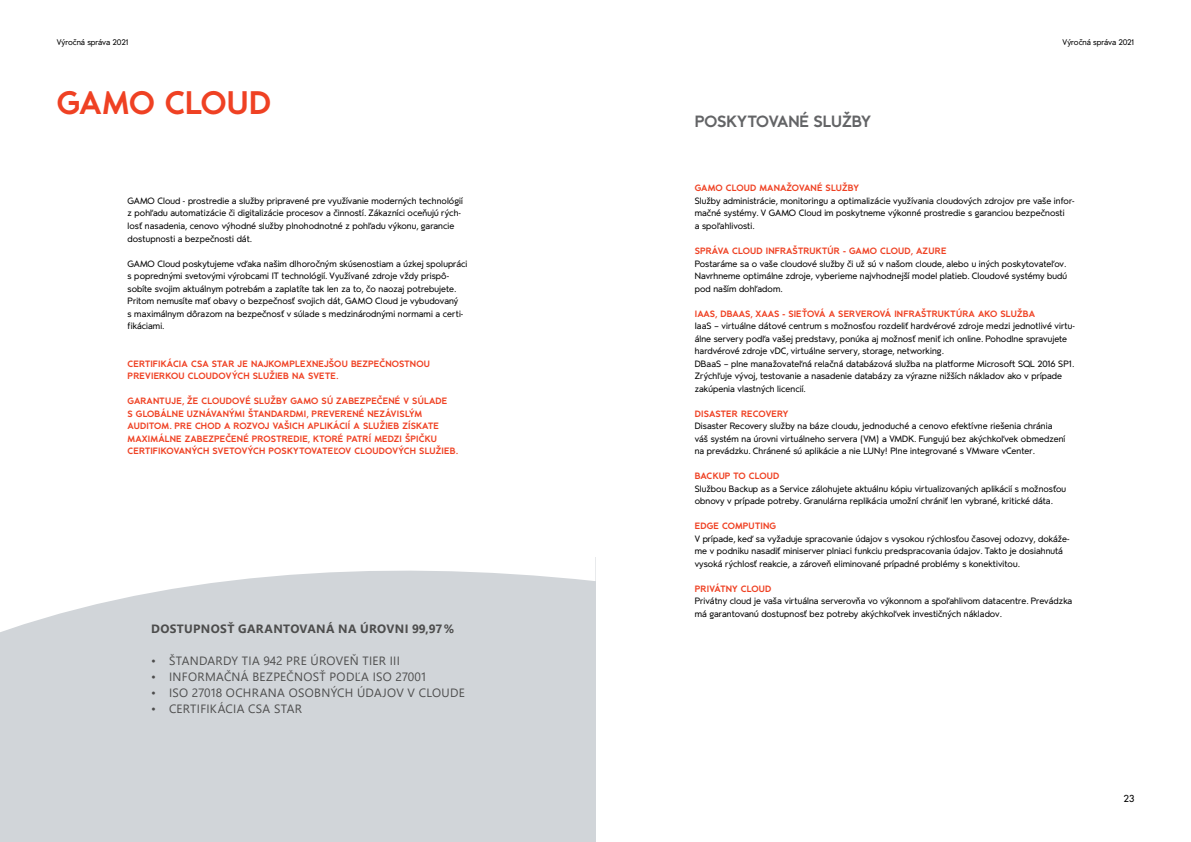
<style>
.page{position:relative;width:1191px;height:842px;background:#fff}
.page>*{position:absolute;margin:0;border:0;box-sizing:border-box;transform-origin:0 0}
.t1{font:32px "OC Format Sans Bd";color:#ef4123}
.t2{font:16px "OC Format Sans Bd";color:#636466}
.t3{font:12px "Segoe UI";letter-spacing:.025em;color:#4d4d4d}
.t4{font:700 12px "Segoe UI";letter-spacing:.03em;color:#4d4d4d}
.t5{font:10px "OC Format Sans Rg";color:#000}
.t6{font:9px/12.5px "OC Format Sans Rg";letter-spacing:.01em;color:#000}
.t7{font:9px/12.5px "OC Format Sans Bd";letter-spacing:.02em;color:#ef4123}
.t8{font:8px "OC Format Sans Rg";letter-spacing:-.005em;color:#000}
</style>
<div class="page">
<div style="left:0;top:558px;width:595px;height:284px;background:#d1d5d9"></div>
<svg style="left:0;top:558px;width:595px;height:74px"></svg>
<p class="t8" style="left:57px;top:38px;width:73px">Výročná správa 2021</p>
<p class="t8" style="left:1062px;top:38px;width:73px">Výročná správa 2021</p>
<h1 class="t1" style="left:57px;top:82px;width:216px">GAMO CLOUD</h1>
<p class="t6" style="left:128px;top:195px;width:337px">GAMO Cloud - prostredie a služby pripravené pre využívanie moderných technológií z pohľadu automatizácie či digitalizácie procesov a činností. Zákazníci oceňujú rých&shy;losť nasadenia, cenovo výhodné služby plnohodnotné z pohľadu výkonu, garancie dostupnosti a bezpečnosti dát.</p>
<p class="t6" style="left:128px;top:257px;width:341px">GAMO Cloud poskytujeme vďaka našim dlhoročným skúsenostiam a úzkej spolupráci s poprednými svetovými výrobcami IT technológií. Využívané zdroje vždy prispô&shy;sobíte svojim aktuálnym potrebám a zaplatíte tak len za to, čo naozaj potrebujete.<br>Pritom nemusíte mať obavy o bezpečnosť svojich dát, GAMO Cloud je vybudovaný<br>s maximálnym dôrazom na bezpečnosť v súlade s medzinárodnými normami a certi&shy;fikáciami.</p>
<p class="t7" style="left:128px;top:357px;width:304px">CERTIFIKÁCIA CSA STAR JE NAJKOMPLEXNEJŠOU BEZPEČNOSTNOU<br>PREVIERKOU CLOUDOVÝCH SLUŽIEB NA SVETE.</p>
<p class="t7" style="left:128px;top:395px;width:332px">GARANTUJE, ŽE CLOUDOVÉ SLUŽBY GAMO SÚ ZABEZPEČENÉ V SÚLADE<br>S GLOBÁLNE UZNÁVANÝMI ŠTANDARDMI, PREVERENÉ NEZÁVISLÝM AUDITOM. PRE CHOD A ROZVOJ VAŠICH APLIKÁCIÍ A SLUŽIEB ZÍSKATE MAXIMÁLNE ZABEZPEČENÉ PROSTREDIE, KTORÉ PATRÍ MEDZI ŠPIČKU CERTIFIKOVANÝCH SVETOVÝCH POSKYTOVATEĽOV CLOUDOVÝCH SLUŽIEB.</p>
<h3 class="t4" style="left:151px;top:617px;width:304px">DOSTUPNOSŤ GARANTOVANÁ NA ÚROVNI 99,97%</h3>
<h3 class="t3" style="left:151px;top:649px;width:250px">• ŠTANDARDY TIA 942 PRE ÚROVEŇ TIER III</h3>
<h3 class="t3" style="left:151px;top:665px;width:277px">• INFORMAČNÁ BEZPEČNOSŤ PODĽA ISO 27001</h3>
<h3 class="t3" style="left:151px;top:681px;width:315px">• ISO 27018 OCHRANA OSOBNÝCH ÚDAJOV V CLOUDE</h3>
<h3 class="t3" style="left:151px;top:697px;width:152px">• CERTIFIKÁCIA CSA STAR</h3>
<h2 class="t2" style="left:694px;top:112px;width:178px">POSKYTOVANÉ SLUŽBY</h2>
<p class="t7" style="left:694px;top:182px;width:166px">GAMO CLOUD MANAŽOVANÉ SLUŽBY</p>
<p class="t6" style="left:694px;top:195px;width:381px">Služby administrácie, monitoringu a optimalizácie využívania cloudových zdrojov pre vaše infor&shy;mačné systémy. V GAMO Cloud im poskytneme výkonné prostredie s garanciou bezpečnosti<br>a spoľahlivosti.</p>
<p class="t7" style="left:694px;top:245px;width:253px">SPRÁVA CLOUD INFRAŠTRUKTÚR - GAMO CLOUD, AZURE</p>
<p class="t6" style="left:694px;top:257px;width:374px;text-align:justify">Postaráme sa o vaše cloudové služby či už sú v našom cloude, alebo u iných poskytovateľov.<br>Navrhneme optimálne zdroje, vyberieme najvhodnejší model platieb. Cloudové systémy budú pod naším dohľadom.</p>
<p class="t7" style="left:694px;top:307px;width:342px">IAAS, DBAAS, XAAS - SIEŤOVÁ A SERVEROVÁ INFRAŠTRUKTÚRA AKO SLUŽBA</p>
<p class="t6" style="left:694px;top:320px;width:381px">IaaS – virtuálne dátové centrum s možnosťou rozdeliť hardvérové zdroje medzi jednotlivé virtu&shy;álne servery podľa vašej predstavy, ponúka aj možnosť meniť ich online. Pohodlne spravujete hardvérové zdroje vDC, virtuálne servery, storage, networking.<br>DBaaS – plne manažovateľná relačná databázová služba na platforme Microsoft SQL 2016 SP1.<br>Zrýchľuje vývoj, testovanie a nasadenie databázy za výrazne nižších nákladov ako v prípade zakúpenia vlastných licencií.</p>
<p class="t7" style="left:694px;top:407px;width:95px">DISASTER RECOVERY</p>
<p class="t6" style="left:694px;top:420px;width:372px">Disaster Recovery služby na báze cloudu, jednoduché a cenovo efektívne riešenia chránia váš systém na úrovni virtuálneho servera (VM) a VMDK. Fungujú bez akýchkoľvek obmedzení na prevádzku. Chránené sú aplikácie a nie LUNy! Plne integrované s VMware vCenter.</p>
<p class="t7" style="left:694px;top:470px;width:86px">BACKUP TO CLOUD</p>
<p class="t6" style="left:694px;top:482px;width:373px">Službou Backup as a Service zálohujete aktuálnu kópiu virtualizovaných aplikácií s možnosťou obnovy v prípade potreby. Granulárna replikácia umožní chrániť len vybrané, kritické dáta.</p>
<p class="t7" style="left:694px;top:520px;width:83px">EDGE COMPUTING</p>
<p class="t6" style="left:694px;top:532px;width:376px">V prípade, keď sa vyžaduje spracovanie údajov s vysokou rýchlosťou časovej odozvy, dokáže&shy;me v podniku nasadiť miniserver plniaci funkciu predspracovania údajov. Takto je dosiahnutá vysoká rýchlosť reakcie, a zároveň eliminované prípadné problémy s konektivitou.</p>
<p class="t7" style="left:694px;top:582px;width:78px">PRIVÁTNY CLOUD</p>
<p class="t6" style="left:694px;top:595px;width:379px">Privátny cloud je vaša virtuálna serverovňa vo výkonnom a spoľahlivom datacentre. Prevádzka má garantovanú dostupnosť bez potreby akýchkoľvek investičných nákladov.</p>
<p class="t5" style="left:1123px;top:792px;width:12px">23</p>
</div>
